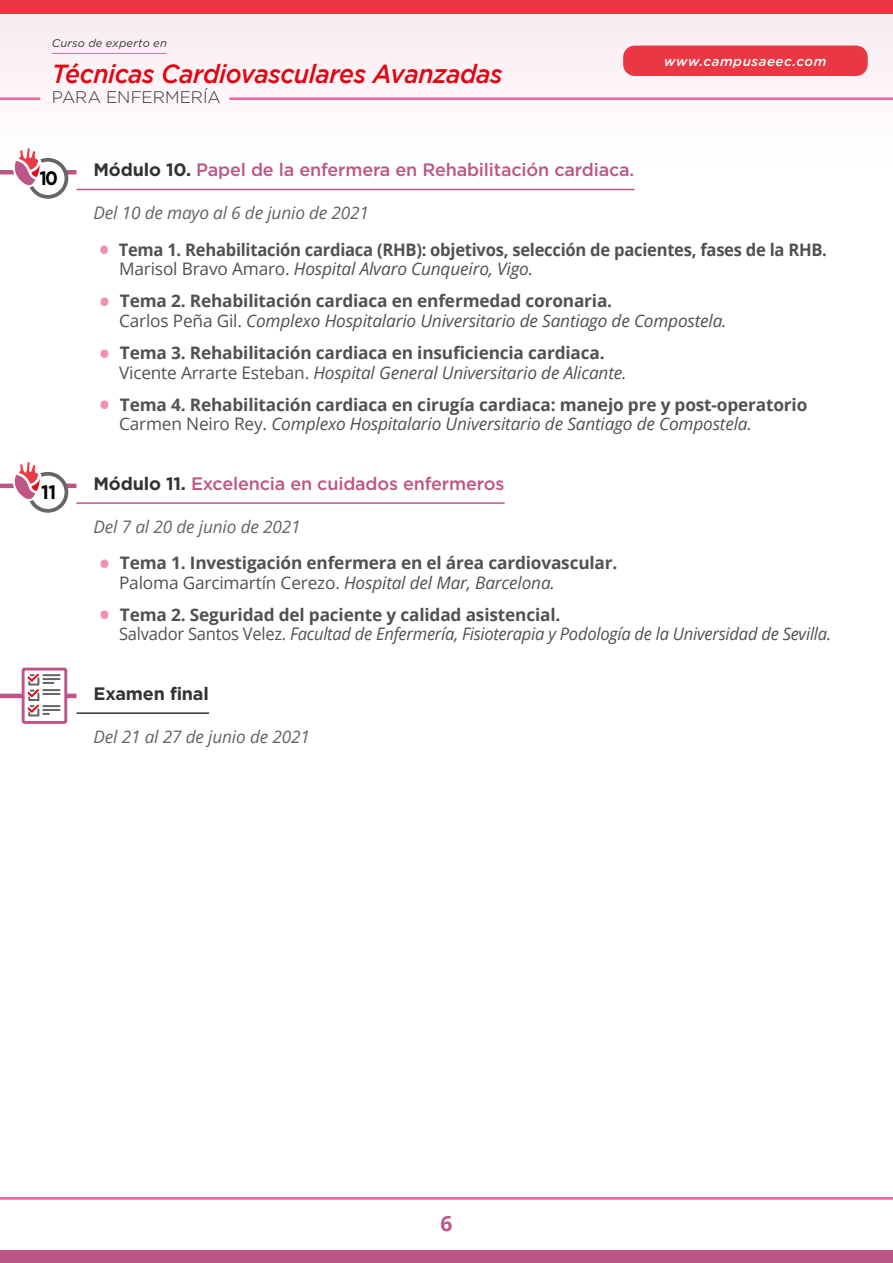
<style>
.page{position:relative;width:893px;height:1263px;background:#fff}
.page>*{position:absolute;margin:0;border:0;box-sizing:border-box;transform-origin:0 0}
.t1{font:500 26.1px "Gotham";letter-spacing:-.015em;color:#e30613;scale:.95 1}
.t2{font:700 21px "Open Sans";color:#bd5587}
.t3{font:700 19.5px "Gotham";color:#000;scale:.9 1}
.t4{font:700 19.5px "Gotham";color:#000;scale:.95 1}
.t5{font:500 18px "Gotham";letter-spacing:-.01em;color:#bd5587}
.t6{font:700 18px "Gotham";letter-spacing:-.01em;color:#333}
.t7{font:700 17.25px/19.5px "Open Sans";letter-spacing:-.01em;color:#515153}
.t8{font:italic 17.25px/19.5px "Open Sans";letter-spacing:-.015em;color:#515153;scale:.96 1}
.t9{font:700 17.25px/19.5px "Open Sans";letter-spacing:-.01em;color:#515153;scale:.96 1}
.t10{font:italic 17.25px/19.5px "Open Sans";letter-spacing:-.015em;color:#515153}
.t11{font:italic 17.25px "Open Sans";letter-spacing:-.01em;color:#646466}
.t12{font:300 16.8px "Gotham";color:#333}
.t13{font:italic 500 13.35px "Gotham Rounded";letter-spacing:.04em;color:#fff}
.t14{font:italic 11.1px "Gotham";letter-spacing:.02em;color:#333}
.s1{font-weight:700;color:#333}
.s2{font-weight:400;font-size:36px;color:#f190b3}
.s3{font-weight:400}
.s4{font-weight:400;font-style:italic}
.s5{font-style:normal;font-size:36px;color:#f190b3}
.s6{font-weight:700;font-style:normal}
.s7{font-style:normal}
</style>
<div class="page">
<div style="left:0;top:11px;width:893px;height:159px;background:#fdf5f9"></div>
<hr style="left:0;top:97px;width:40px;height:3px;background:#e867a0">
<hr style="left:229px;top:97px;width:664px;height:3px;background:#e867a0">
<hr style="left:52px;top:53px;width:114px;height:1px;background:#e867a0">
<div style="left:623px;top:46px;width:245px;height:30px;background:#e93843;border-radius:12px"></div>
<div style="left:0;top:0;width:893px;height:14px;background:#e93843"></div>
<div style="left:0;top:1250px;width:893px;height:13px;background:#bd5587"></div>
<hr style="left:0;top:1197px;width:893px;height:3px;background:#e867a0">
<hr style="left:0;top:170px;width:77px;height:4px;background:#bd5587">
<hr style="left:77px;top:189px;width:558px;height:1px;background:#bd5587">
<hr style="left:0;top:484px;width:77px;height:4px;background:#bd5587">
<hr style="left:77px;top:502px;width:428px;height:2px;background:#bd5587">
<hr style="left:0;top:694px;width:77px;height:4px;background:#bd5587">
<hr style="left:77px;top:712px;width:132px;height:2px;background:#333">
<div style="left:29px;top:160px;width:37px;height:37px;background:#fff;border-radius:50%"></div>
<div style="left:27px;top:158px;width:41px;height:41px;border:4px solid #666;border-radius:50%"></div>
<svg style="left:11px;top:148px;width:32px;height:42px"></svg>
<div style="left:29px;top:474px;width:37px;height:37px;background:#fff;border-radius:50%"></div>
<div style="left:27px;top:472px;width:41px;height:41px;border:4px solid #666;border-radius:50%"></div>
<svg style="left:11px;top:462px;width:32px;height:41px"></svg>
<div style="left:23px;top:669px;width:43px;height:53px;background:#fff;border-radius:2px"></div>
<div style="left:22px;top:668px;width:45px;height:56px;border:3px solid #bf5487;border-radius:2px"></div>
<svg style="left:27px;top:673px;width:32px;height:44px"></svg>
<p class="t14" style="left:52px;top:37px;width:117px">Curso de experto en</p>
<h1 class="t1" style="left:52px;top:59px;width:476px">Técnicas Cardiovasculares Avanzadas</h1>
<p class="t12" style="left:52px;top:88px;width:170px">PARA ENFERMERÍA</p>
<p class="t13" style="left:664px;top:52px;width:164px">www.campusaeec.com</p>
<p class="t3" style="left:39px;top:167px;width:22px">10</p>
<p class="t4" style="left:41px;top:481px;width:17px">11</p>
<p class="t5" style="left:94px;top:158px;width:542px"><span class="s1">Módulo 10.</span> Papel de la enfermera en Rehabilitación cardiaca.</p>
<p class="t11" style="left:94px;top:201px;width:277px">Del 10 de mayo al 6 de junio de 2021</p>
<p class="t9" style="left:119px;top:239px;width:739px;text-indent:-21px"><span class="s2">•</span> Tema 1. Rehabilitación cardiaca (RHB): objetivos, selección de pacientes, fases de la RHB.<br><span class="s3">Marisol Bravo Amaro.</span> <span class="s4">Hospital Alvaro Cunqueiro, Vigo.</span></p>
<p class="t10" style="left:119px;top:291px;width:609px;text-indent:-21px"><span class="s5">•</span> <span class="s6">Tema 2. Rehabilitación cardiaca en enfermedad coronaria.<br></span><span class="s7">Carlos Peña Gil.</span> Complexo Hospitalario Universitario de Santiago de Compostela.</p>
<p class="t7" style="left:119px;top:343px;width:509px;text-indent:-21px"><span class="s2">•</span> Tema 3. Rehabilitación cardiaca en insuficiencia cardiaca.<br><span class="s3">Vicente Arrarte Esteban.</span> <span class="s4">Hospital General Universitario de Alicante.</span></p>
<p class="t7" style="left:119px;top:394px;width:690px;text-indent:-21px"><span class="s2">•</span> Tema 4. Rehabilitación cardiaca en cirugía cardiaca: manejo pre y post-operatorio<br><span class="s3">Carmen Neiro Rey.</span> <span class="s4">Complexo Hospitalario Universitario de Santiago de Compostela.</span></p>
<p class="t5" style="left:94px;top:471px;width:412px"><span class="s1">Módulo 11.</span> Excelencia en cuidados enfermeros</p>
<p class="t11" style="left:94px;top:514px;width:209px">Del 7 al 20 de junio de 2021</p>
<p class="t7" style="left:119px;top:553px;width:500px;text-indent:-21px"><span class="s2">•</span> Tema 1. Investigación enfermera en el área cardiovascular.<br><span class="s3">Paloma Garcimartín Cerezo.</span> <span class="s4">Hospital del Mar, Barcelona.</span></p>
<p class="t8" style="left:119px;top:604px;width:743px;text-indent:-21px"><span class="s5">•</span> <span class="s6">Tema 2. Seguridad del paciente y calidad asistencial.<br></span><span class="s7">Salvador Santos Velez.</span> Facultad de Enfermería, Fisioterapia y Podología de la Universidad de Sevilla.</p>
<p class="t6" style="left:94px;top:683px;width:117px">Examen final</p>
<p class="t11" style="left:94px;top:725px;width:218px">Del 21 al 27 de junio de 2021</p>
<p class="t2" style="left:440px;top:1209px;width:13px">6</p>
</div>
